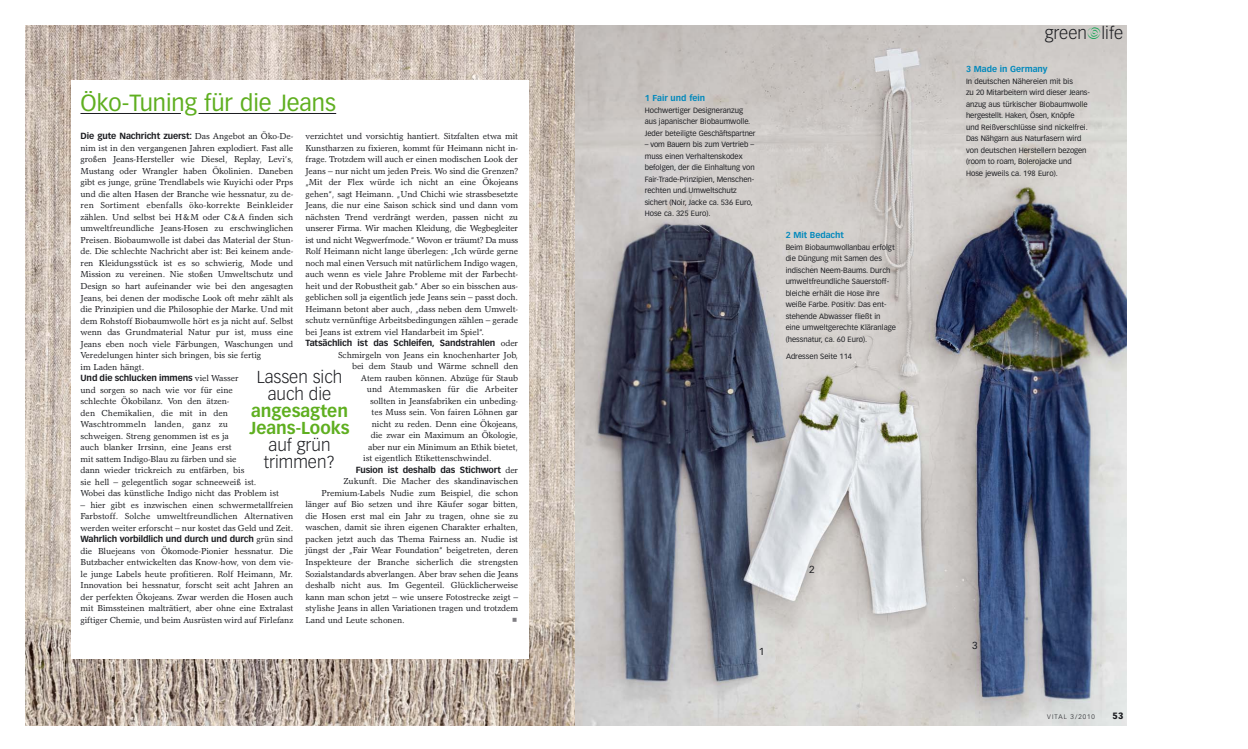
<style>
.page{position:relative;width:1248px;height:749px;background:#fff}
.page>*{position:absolute;margin:0;border:0;box-sizing:border-box;transform-origin:0 0}
.t1{font:23px "Vectora LT";color:#5faf20}
.t2{font:300 17px/17px "Vectora LT";color:#1b1c20;text-align:center}
.t3{font:700 17px/17px "Vectora LT";color:#5faf20}
.t4{font:10px "Vectora LT";color:#1b1c20}
.t5{font:900 9px "Vectora LT";color:#1b1c20}
.t6{font:8.8px/11.5px "Garth Graphic";letter-spacing:-.01em;color:#1b1c20;text-align:justify}
.t7{font:700 8.8px "Vectora LT";letter-spacing:-.01em;color:#1b1c20}
.t8{font:8.8px "Garth Graphic";letter-spacing:.01em;color:#1b1c20}
.t9{font:700 8.5px "Vectora LT";color:#0088bc}
.t10{font:7.5px/11.5px "Vectora LT";color:#1b1c20}
.t11{font:300 6.5px "Vectora LT";letter-spacing:.155em;color:#1b1c20}
.s1{font-family:"Garth Graphic";font-weight:400}
</style>
<div class="page">
<img style="left:26px;top:26px;width:1099px;height:699px">
<div style="left:71px;top:80px;width:457px;height:578px;background:#fff"></div>
<hr style="left:198px;top:113px;width:138px;height:1px;background:#1b1c20">
<hr style="left:80px;top:113px;width:101px;height:1px;background:#1b1c20">
<svg style="left:1087px;top:28px;width:13px;height:12px"></svg>
<h1 class="t1" style="left:81px;top:92px;width:257px">Öko-Tuning für die Jeans</h1>
<p class="t6" style="left:305px;top:131px;width:214px">verzichtet und vorsichtig hantiert. Sitzfalten etwa mit Kunstharzen zu fixieren, kommt für Heimann nicht in&shy;frage. Trotzdem will auch er einen modischen Look der Jeans – nur nicht um jeden Preis. Wo sind die Grenzen? „Mit der Flex würde ich nicht an eine Ökojeans gehen“, sagt Heimann. „Und Chichi wie strassbesetzte Jeans, die nur eine Saison schick sind und dann vom nächsten Trend verdrängt werden, passen nicht zu unserer Firma. Wir machen Kleidung, die Wegbegleiter ist und nicht Wegwerfmode.“ Wovon er träumt? Da muss Rolf Heimann nicht lange überlegen: „Ich würde gerne noch mal einen Versuch mit natürlichem Indigo wagen, auch wenn es viele Jahre Probleme mit der Farbecht&shy;heit und der Robustheit gab.“ Aber so ein bisschen aus&shy;geblichen soll ja eigentlich jede Jeans sein – passt doch.<br>Heimann betont aber auch, „dass neben dem Umwelt&shy;schutz vernünftige Arbeitsbedingungen zählen – gerade bei Jeans ist extrem viel Handarbeit im Spiel“.</p>
<p class="t7" style="left:305px;top:339px;width:214px">Tatsächlich ist das Schleifen, Sandstrahlen <span class="s1">oder</span></p>
<p class="t6" style="left:338px;top:350px;width:181px">Schmirgeln von Jeans ein knochenharter Job,</p>
<p class="t6" style="left:352px;top:361px;width:168px">bei dem Staub und Wärme schnell den</p>
<p class="t6" style="left:361px;top:373px;width:159px">Atem rauben können. Abzüge für Staub</p>
<p class="t8" style="left:367px;top:386px;width:153px">und Atemmasken für die Arbeiter</p>
<p class="t6" style="left:370px;top:396px;width:149px">sollten in Jeansfabriken ein unbeding-</p>
<p class="t6" style="left:371px;top:407px;width:148px">tes Muss sein. Von fairen Löhnen gar</p>
<p class="t6" style="left:372px;top:419px;width:148px">nicht zu reden. Denn eine Ökojeans,</p>
<p class="t6" style="left:371px;top:430px;width:149px">die zwar ein Maximum an Ökologie,</p>
<p class="t6" style="left:368px;top:442px;width:152px">aber nur ein Minimum an Ethik bietet,</p>
<p class="t6" style="left:363px;top:453px;width:130px">ist eigentlich Etikettenschwindel.</p>
<p class="t7" style="left:355px;top:465px;width:164px">Fusion ist deshalb das Stichwort <span class="s1">der</span></p>
<p class="t6" style="left:343px;top:476px;width:176px">Zukunft. Die Macher des skandinavischen</p>
<p class="t6" style="left:321px;top:488px;width:198px">Premium-Labels Nudie zum Beispiel, die schon</p>
<p class="t6" style="left:305px;top:499px;width:214px">länger auf Bio setzen und ihre Käufer sogar bitten,</p>
<p class="t6" style="left:305px;top:511px;width:214px">die Hosen erst mal ein Jahr zu tragen, ohne sie zu</p>
<p class="t6" style="left:305px;top:522px;width:214px">waschen, damit sie ihren eigenen Charakter erhalten,</p>
<p class="t6" style="left:305px;top:534px;width:214px">packen jetzt auch das Thema Fairness an. Nudie ist</p>
<p class="t6" style="left:305px;top:545px;width:214px">jüngst der „Fair Wear Foundation“ beigetreten, deren</p>
<p class="t6" style="left:305px;top:557px;width:214px">Inspekteure der Branche sicherlich die strengsten</p>
<p class="t6" style="left:305px;top:568px;width:214px">Sozialstandards abverlangen. Aber brav sehen die Jeans</p>
<p class="t6" style="left:305px;top:580px;width:214px">deshalb nicht aus. Im Gegenteil. Glücklicherweise</p>
<p class="t6" style="left:305px;top:591px;width:214px">kann man schon jetzt – wie unsere Fotostrecke zeigt –</p>
<p class="t6" style="left:305px;top:603px;width:214px">stylishe Jeans in allen Variationen tragen und trotzdem</p>
<p class="t6" style="left:305px;top:614px;width:101px">Land und Leute schonen.</p>
<p class="t7" style="left:81px;top:132px;width:214px">Die gute Nachricht zuerst: <span class="s1">Das Angebot an Öko-De-</span></p>
<p class="t6" style="left:81px;top:143px;width:214px;text-align:left">nim ist in den vergangenen Jahren explodiert. Fast alle großen Jeans-Hersteller wie Diesel, Replay, Levi’s, Mustang oder Wrangler haben Ökolinien. Daneben gibt es junge, grüne Trendlabels wie Kuyichi oder Prps und die alten Hasen der Branche wie hessnatur, zu de&shy;ren Sortiment ebenfalls öko-korrekte Beinkleider zählen. Und selbst bei H&amp;M oder C&amp;A finden sich umweltfreundliche Jeans-Hosen zu erschwinglichen Preisen. Biobaumwolle ist dabei das Material der Stun&shy;de. Die schlechte Nachricht aber ist: Bei keinem ande&shy;ren Kleidungsstück ist es so schwierig, Mode und Mission zu vereinen. Nie stoßen Umweltschutz und Design so hart aufeinander wie bei den angesagten Jeans, bei denen der modische Look oft mehr zählt als die Prinzipien und die Philosophie der Marke. Und mit dem Rohstoff Biobaumwolle hört es ja nicht auf. Selbst wenn das Grundmaterial Natur pur ist, muss eine Jeans eben noch viele Färbungen, Waschungen und Veredelungen hinter sich bringen, bis sie fertig<br>im Laden hängt.</p>
<p class="t7" style="left:81px;top:373px;width:159px">Und die schlucken immens <span class="s1">viel Wasser</span></p>
<p class="t6" style="left:81px;top:384px;width:200px;text-align:left">und sorgen so nach wie vor für eine<br>schlechte Ökobilanz. Von den ätzen-<br>den Chemikalien, die mit in den Waschtrommeln landen, ganz zu<br>schweigen. Streng genommen ist es ja<br>auch blanker Irrsinn, eine Jeans erst<br>mit sattem Indigo-Blau zu färben und sie<br>dann wieder trickreich zu entfärben, bis<br>sie hell – gelegentlich sogar schneeweiß ist.<br>Wobei das künstliche Indigo nicht das Problem ist</p>
<p class="t6" style="left:81px;top:499px;width:214px">– hier gibt es inzwischen einen schwermetallfreien Farbstoff. Solche umweltfreundlichen Alternativen werden weiter erforscht – nur kostet das Geld und Zeit.</p>
<p class="t7" style="left:81px;top:534px;width:214px">Wahrlich vorbildlich und durch und durch <span class="s1">grün sind</span></p>
<p class="t6" style="left:81px;top:545px;width:214px">die Bluejeans von Ökomode-Pionier hessnatur. Die Butzbacher entwickelten das Know-how, von dem vie&shy;le junge Labels heute profitieren. Rolf Heimann, Mr.<br>Innovation bei hessnatur, forscht seit acht Jahren an der perfekten Ökojeans. Zwar werden die Hosen auch mit Bimssteinen malträtiert, aber ohne eine Extralast giftiger Chemie, und beim Ausrüsten wird auf Firlefanz</p>
<h2 class="t2" style="left:257px;top:369px;width:87px">Lassen sich auch die</h2>
<h2 class="t3" style="left:249px;top:403px;width:102px">angesagten<br>Jeans-Looks</h2>
<h2 class="t2" style="left:264px;top:437px;width:73px;text-align:left">auf grün trimmen?</h2>
<p class="t9" style="left:644px;top:94px;width:62px">1 Fair und fein</p>
<p class="t10" style="left:644px;top:105px;width:112px">Hochwertiger Designeranzug aus japanischer Biobaumwolle.<br>Jeder beteiligte Geschäftspartner</p>
<p class="t10" style="left:644px;top:139px;width:111px">– vom Bauern bis zum Vertrieb – muss einen Verhaltenskodex befolgen, der die Einhaltung von<br>Fair-Trade-Prinzipien, Menschen&shy;rechten und Umweltschutz sichert (Noir, Jacke ca. 536 Euro,<br>Hose ca. 325 Euro).</p>
<p class="t9" style="left:785px;top:231px;width:60px">2 Mit Bedacht</p>
<p class="t10" style="left:785px;top:241px;width:112px">Beim Biobaumwollanbau erfolgt die Düngung mit Samen des indischen Neem-Baums. Durch umweltfreundliche Sauerstoff&shy;bleiche erhält die Hose ihre weiße Farbe. Positiv: Das ent&shy;stehende Abwasser fließt in eine umweltgerechte Kläranlage (hessnatur, ca. 60 Euro).</p>
<p class="t10" style="left:786px;top:351px;width:68px">Adressen Seite 114</p>
<h2 class="t2" style="left:1044px;top:26px;width:80px">green life</h2>
<p class="t9" style="left:965px;top:65px;width:83px">3 Made in Germany</p>
<p class="t10" style="left:965px;top:76px;width:125px">In deutschen Nähereien mit bis<br>zu 20 Mitarbeitern wird dieser Jeans&shy;anzug aus türkischer Biobaumwolle hergestellt. Haken, Ösen, Knöpfe<br>und Reißverschlüsse sind nickelfrei.<br>Das Nähgarn aus Naturfasern wird von deutschen Herstellern bezogen (room to roam, Bolerojacke und Hose jeweils ca. 198 Euro).</p>
<p class="t4" style="left:758px;top:646px;width:7px">1</p>
<p class="t4" style="left:809px;top:564px;width:7px">2</p>
<p class="t4" style="left:971px;top:640px;width:7px">3</p>
<p class="t11" style="left:1047px;top:713px;width:49px">VITAL 3/2010</p>
<p class="t5" style="left:1112px;top:711px;width:12px">53</p>
</div>
